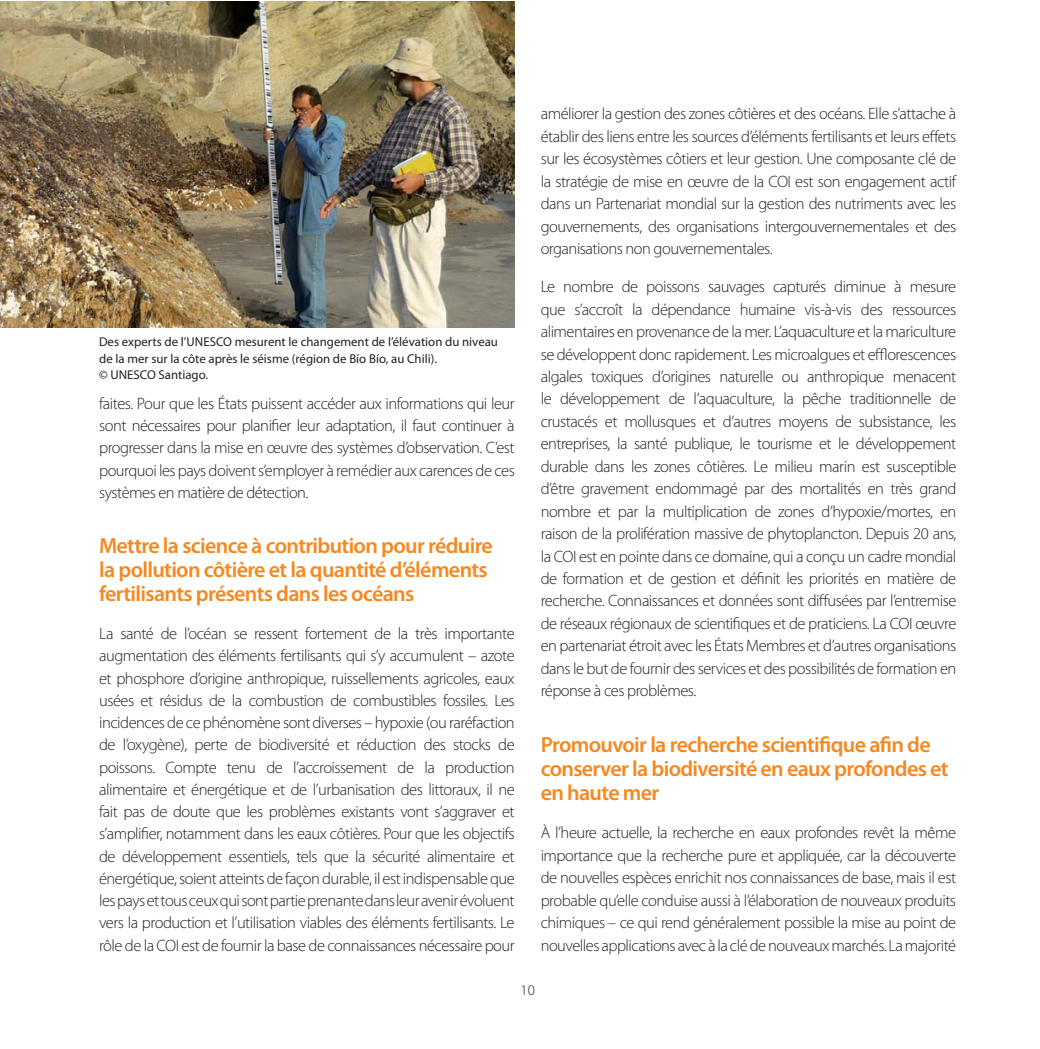
<style>
.page{position:relative;width:1040px;height:1049px;background:#fff}
.page>*{position:absolute;margin:0;border:0;box-sizing:border-box;transform-origin:0 0}
.t1{font:600 22.05px/24.2px "Myriad Pro";letter-spacing:-.03em;color:#f6881f}
.t2{font:300 16.45px/22.4px "Myriad Pro";letter-spacing:-.03em;color:#231f20;text-align:justify}
.t3{font:300 14.7px "Myriad Pro";color:#231f20}
.t4{font:12.78px/16.4px "Myriad Pro";color:#231f20}
</style>
<div class="page">
<img style="left:0;top:2px;width:514px;height:326px">
<p class="t4" style="left:99px;top:335px;width:400px">Des experts de l’UNESCO mesurent le changement de l’élévation du niveau de la mer sur la côte après le séisme (région de Bío Bío, au Chili).<br>© UNESCO Santiago.</p>
<p class="t2" style="left:99px;top:392px;width:417px">faites. Pour que les États puissent accéder aux informations qui leur sont nécessaires pour planifier leur adaptation, il faut continuer à progresser dans la mise en œuvre des systèmes d’observation. C’est pourquoi les pays doivent s’employer à remédier aux carences de ces systèmes en matière de détection.</p>
<h1 class="t1" style="left:99px;top:535px;width:395px">Mettre la science à contribution pour réduire la pollution côtière et la quantité d’éléments fertilisants présents dans les océans</h1>
<p class="t2" style="left:99px;top:622px;width:417px">La santé de l’océan se ressent fortement de la très importante augmentation des éléments fertilisants qui s’y accumulent – azote et phosphore d’origine anthropique, ruissellements agricoles, eaux usées et résidus de la combustion de combustibles fossiles. Les incidences de ce phénomène sont diverses – hypoxie (ou raréfaction de l’oxygène), perte de biodiversité et réduction des stocks de poissons. Compte tenu de l’accroissement de la production alimentaire et énergétique et de l’urbanisation des littoraux, il ne fait pas de doute que les problèmes existants vont s’aggraver et s’amplifier, notamment dans les eaux côtières. Pour que les objectifs de développement essentiels, tels que la sécurité alimentaire et énergétique, soient atteints de façon durable, il est indispensable que les pays et tous ceux qui sont partie prenante dans leur avenir évoluent vers la production et l’utilisation viables des éléments fertilisants. Le rôle de la COI est de fournir la base de connaissances nécessaire pour</p>
<p class="t2" style="left:540px;top:103px;width:417px">améliorer la gestion des zones côtières et des océans. Elle s’attache à établir des liens entre les sources d’éléments fertilisants et leurs effets sur les écosystèmes côtiers et leur gestion. Une composante clé de la stratégie de mise en œuvre de la COI est son engagement actif dans un Partenariat mondial sur la gestion des nutriments avec les gouvernements, des organisations intergouvernementales et des organisations non gouvernementales.</p>
<p class="t2" style="left:540px;top:275px;width:417px">Le nombre de poissons sauvages capturés diminue à mesure que s’accroît la dépendance humaine vis-à-vis des ressources alimentaires en provenance de la mer. L’aquaculture et la mariculture se développent donc rapidement. Les microalgues et efflorescences algales toxiques d’origines naturelle ou anthropique menacent le développement de l’aquaculture, la pêche traditionnelle de crustacés et mollusques et d’autres moyens de subsistance, les entreprises, la santé publique, le tourisme et le développement durable dans les zones côtières. Le milieu marin est susceptible d’être gravement endommagé par des mortalités en très grand nombre et par la multiplication de zones d’hypoxie/mortes, en raison de la prolifération massive de phytoplancton. Depuis 20 ans, la COI est en pointe dans ce domaine, qui a conçu un cadre mondial de formation et de gestion et définit les priorités en matière de recherche. Connaissances et données sont diffusées par l’entremise de réseaux régionaux de scientifiques et de praticiens. La COI œuvre en partenariat étroit avec les États Membres et d’autres organisations dans le but de fournir des services et des possibilités de formation en réponse à ces problèmes.</p>
<h1 class="t1" style="left:540px;top:733px;width:409px">Promouvoir la recherche scientifique afin de conserver la biodiversité en eaux profondes et en haute mer</h1>
<p class="t2" style="left:540px;top:822px;width:417px">À l’heure actuelle, la recherche en eaux profondes revêt la même importance que la recherche pure et appliquée, car la découverte de nouvelles espèces enrichit nos connaissances de base, mais il est probable qu’elle conduise aussi à l’élaboration de nouveaux produits chimiques – ce qui rend généralement possible la mise au point de nouvelles applications avec à la clé de nouveaux marchés. La majorité</p>
<p class="t3" style="left:520px;top:981px;width:16px">10</p>
</div>
